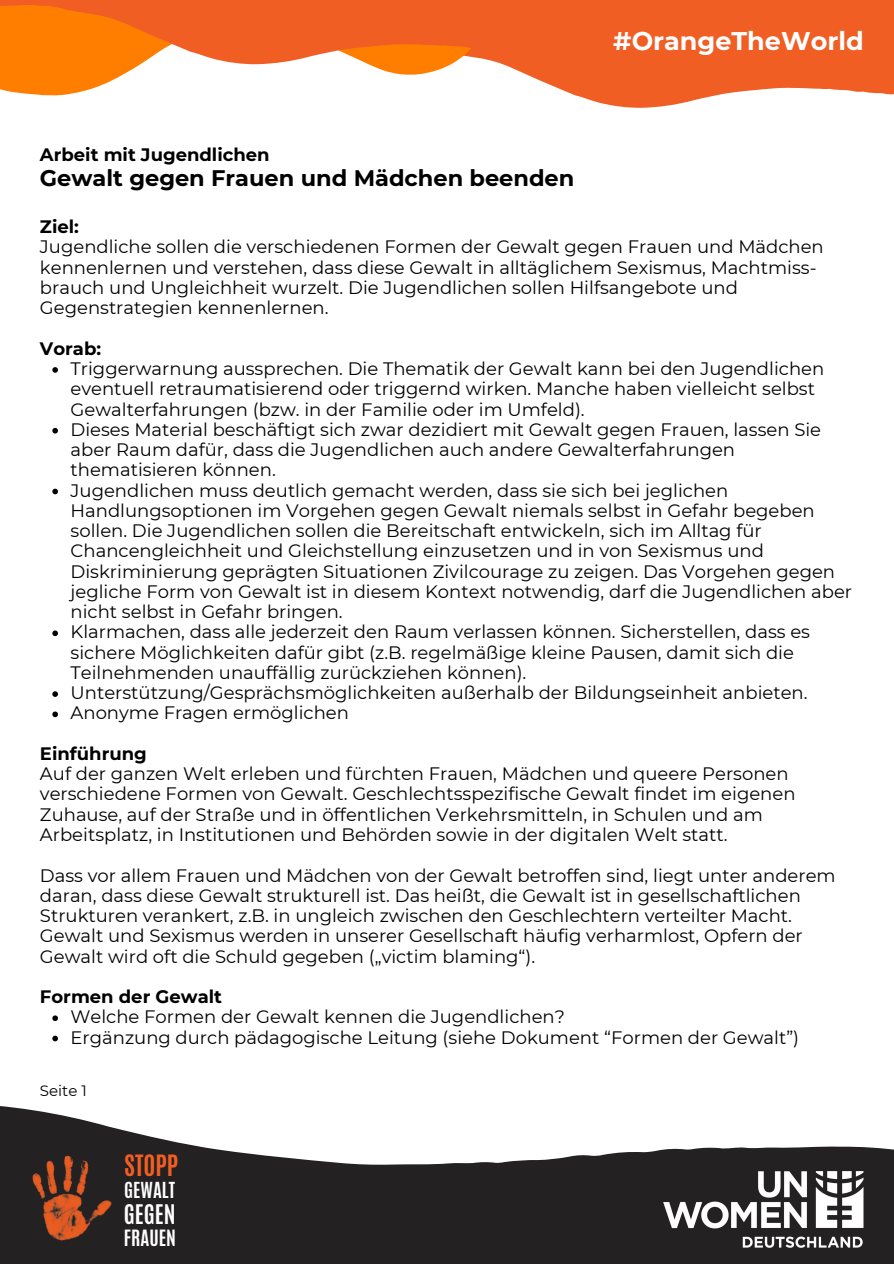
<style>
.page{position:relative;width:894px;height:1264px;background:#fff}
.page>*{position:absolute;margin:0;border:0;box-sizing:border-box;transform-origin:0 0}
.t1{font:700 25.5px "Montserrat";color:#fff}
.t2{font:700 24.6px "Antonio";color:#f15e24}
.t3{font:700 22.5px "Montserrat";color:#000}
.t4{font:700 22.5px "Antonio";color:#fff}
.t5{font:700 18.75px "Antonio";color:#fff}
.t6{font:700 18.45px "Antonio";color:#fff}
.t7{font:18px/20.2px "Montserrat";color:#000}
.t8{font:700 18px "Montserrat";color:#000}
.t9{font:15px "Montserrat";color:#000}
.s1{font-weight:700}
</style>
<div class="page">
<svg style="left:0;top:1106px;width:893px;height:157px;fill:#232121"></svg>
<svg style="left:52px;top:367px;width:6px;height:6px"></svg>
<svg style="left:52px;top:428px;width:6px;height:5px"></svg>
<svg style="left:52px;top:488px;width:6px;height:6px"></svg>
<svg style="left:52px;top:630px;width:6px;height:6px"></svg>
<svg style="left:52px;top:691px;width:6px;height:6px"></svg>
<svg style="left:52px;top:711px;width:6px;height:6px"></svg>
<svg style="left:52px;top:1015px;width:6px;height:6px"></svg>
<svg style="left:52px;top:1035px;width:6px;height:6px"></svg>
<img style="left:659px;top:1169px;width:206px;height:79px">
<img style="left:14px;top:1146px;width:109px;height:107px">
<svg style="left:539px;top:0;width:354px;height:108px;fill:#f15e24"></svg>
<svg style="left:0;top:80px;width:113px;height:16px;fill:#ff7e00"></svg>
<svg style="left:0;top:0;width:701px;height:80px;background:#f57a39"></svg>
<p class="t1" style="left:613px;top:26px;width:252px">#OrangeTheWorld</p>
<p class="t8" style="left:40px;top:144px;width:231px">Arbeit mit Jugendlichen</p>
<p class="t3" style="left:40px;top:164px;width:535px">Gewalt gegen Frauen und Mädchen beenden</p>
<p class="t7" style="left:40px;top:216px;width:785px"><span class="s1">Ziel:<br></span>Jugendliche sollen die verschiedenen Formen der Gewalt gegen Frauen und Mädchen kennenlernen und verstehen, dass diese Gewalt in alltäglichem Sexismus, Machtmiss&shy;brauch und Ungleichheit wurzelt. Die Jugendlichen sollen Hilfsangebote und Gegenstrategien kennenlernen.</p>
<p class="t8" style="left:40px;top:337px;width:63px">Vorab:</p>
<p class="t7" style="left:71px;top:358px;width:755px">Triggerwarnung aussprechen. Die Thematik der Gewalt kann bei den Jugendlichen eventuell retraumatisierend oder triggernd wirken. Manche haben vielleicht selbst<br>Gewalterfahrungen (bzw. in der Familie oder im Umfeld).</p>
<h2 class="t7" style="left:71px;top:419px;width:751px">Dieses Material beschäftigt sich zwar dezidiert mit Gewalt gegen Frauen, lassen Sie aber Raum dafür, dass die Jugendlichen auch andere Gewalterfahrungen thematisieren können.</h2>
<h3 class="t7" style="left:71px;top:480px;width:782px">Jugendlichen muss deutlich gemacht werden, dass sie sich bei jeglichen Handlungsoptionen im Vorgehen gegen Gewalt niemals selbst in Gefahr begeben sollen. Die Jugendlichen sollen die Bereitschaft entwickeln, sich im Alltag für Chancengleichheit und Gleichstellung einzusetzen und in von Sexismus und Diskriminierung geprägten Situationen Zivilcourage zu zeigen. Das Vorgehen gegen jegliche Form von Gewalt ist in diesem Kontext notwendig, darf die Jugendlichen aber nicht selbst in Gefahr bringen.</h3>
<h5 class="t7" style="left:71px;top:621px;width:740px">Klarmachen, dass alle jederzeit den Raum verlassen können. Sicherstellen, dass es sichere Möglichkeiten dafür gibt (z.B. regelmäßige kleine Pausen, damit sich die<br>Teilnehmenden unauffällig zurückziehen können).</h5>
<h4 class="t7" style="left:71px;top:682px;width:738px">Unterstützung/Gesprächsmöglichkeiten außerhalb der Bildungseinheit anbieten.</h4>
<p class="t7" style="left:71px;top:702px;width:280px">Anonyme Fragen ermöglichen</p>
<p class="t7" style="left:40px;top:743px;width:756px"><span class="s1">Einführung<br></span>Auf der ganzen Welt erleben und fürchten Frauen, Mädchen und queere Personen verschiedene Formen von Gewalt. Geschlechtsspezifische Gewalt findet im eigenen Zuhause, auf der Straße und in öffentlichen Verkehrsmitteln, in Schulen und am Arbeitsplatz, in Institutionen und Behörden sowie in der digitalen Welt statt.</p>
<p class="t7" style="left:40px;top:864px;width:797px">Dass vor allem Frauen und Mädchen von der Gewalt betroffen sind, liegt unter anderem daran, dass diese Gewalt strukturell ist. Das heißt, die Gewalt ist in gesellschaftlichen Strukturen verankert, z.B. in ungleich zwischen den Geschlechtern verteilter Macht.<br>Gewalt und Sexismus werden in unserer Gesellschaft häufig verharmlost, Opfern der Gewalt wird oft die Schuld gegeben („victim blaming“).</p>
<p class="t8" style="left:40px;top:985px;width:183px">Formen der Gewalt</p>
<p class="t7" style="left:71px;top:1006px;width:495px">Welche Formen der Gewalt kennen die Jugendlichen?</p>
<p class="t7" style="left:71px;top:1026px;width:730px">Ergänzung durch pädagogische Leitung (siehe Dokument “Formen der Gewalt”)</p>
<p class="t9" style="left:40px;top:1081px;width:48px">Seite 1</p>
<h5 class="t2" style="left:124px;top:1148px;width:55px">STOPP</h5>
<p class="t6" style="left:124px;top:1177px;width:52px">GEWALT</p>
<p class="t5" style="left:124px;top:1224px;width:54px">FRAUEN</p>
<p class="t4" style="left:124px;top:1197px;width:53px">GEGEN</p>
</div>
